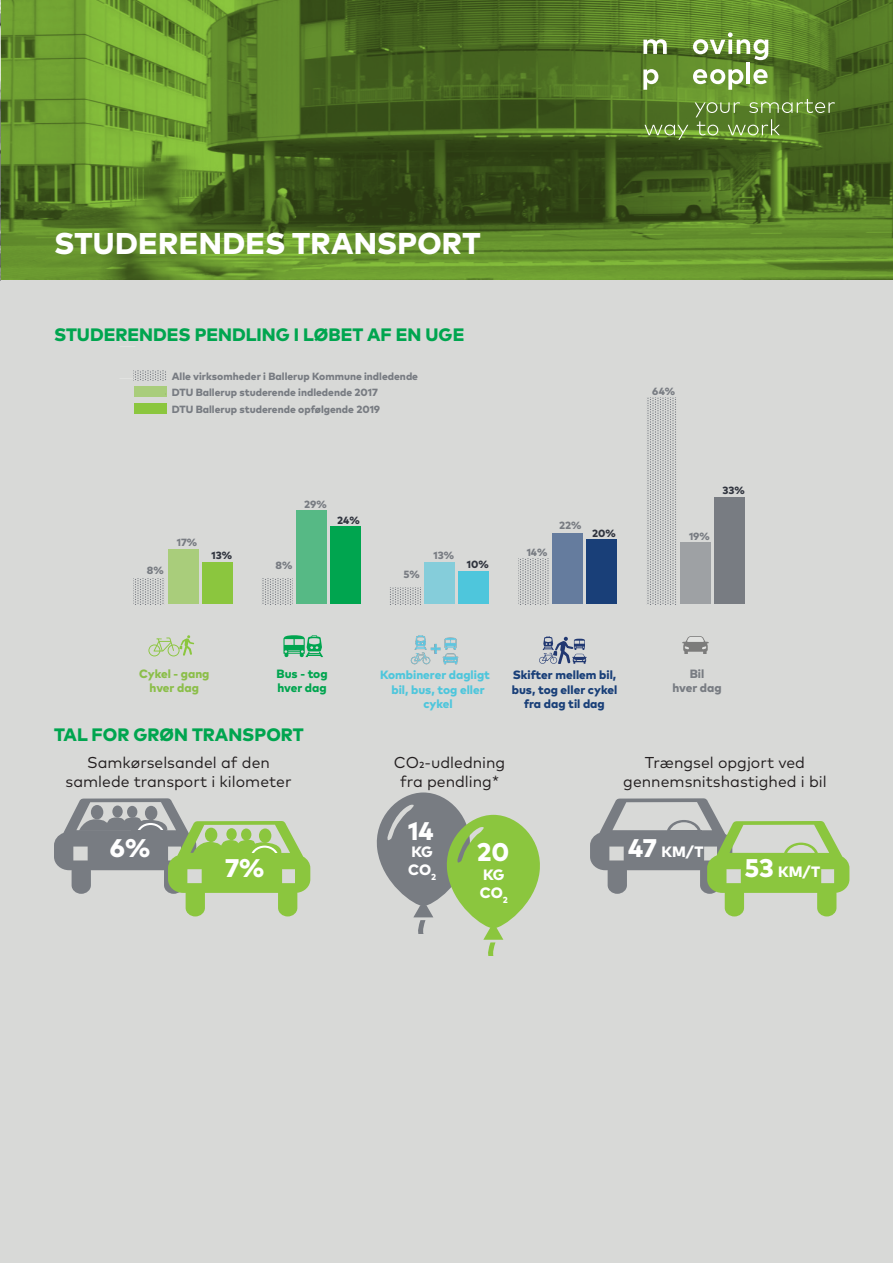
<style>
.page{position:relative;width:893px;height:1263px;background:#fff}
.page>*{position:absolute;margin:0;border:0;box-sizing:border-box;transform-origin:0 0}
.brød{font:800 30px "Mark Pro";letter-spacing:.01em;color:#fff}
.t1{font:800 25.5px "Mark Pro";color:#fff}
.t2{font:800 18px "Mark Pro";color:#00a54f}
.t3{font:15.75px/18.9px "Mark Pro";color:#231f20;text-align:center}
.t4{font:800 15px "Mark Pro";letter-spacing:-.02em;color:#fff}
.t5{font:800 12px/14.4px "Mark Pro";color:#193f78;text-align:center}
.t6{font:800 12px/14.4px "Mark Pro";color:#4ec6dc;text-align:center}
.t7{font:800 12px "Mark Pro";color:#8bbe49}
.t8{font:800 12px/14.4px "Mark Pro";color:#00a54f}
.t9{font:800 12px "Mark Pro";color:#787c82}
.t10{font:800 10.5px/15.9px "Mark Pro";color:#787c82}
.t11{font:800 10.5px "Mark Pro";color:#30343e}
</style>
<div class="page">
<svg style="left:1px;top:0;width:892px;height:281px;background:#557926"></svg>
<div style="left:0;top:281px;width:893px;height:982px;background:#d8d9d7"></div>
<hr style="left:0;top:0;width:1px;height:281px;background:#00a54f">
<svg style="left:644px;top:125px;width:44px;height:15px"></svg>
<svg style="left:695px;top:99px;width:140px;height:36px;background:#698c3e"></svg>
<svg style="left:643px;top:39px;width:24px;height:15px"></svg>
<svg style="left:693px;top:32px;width:75px;height:28px"></svg>
<svg style="left:643px;top:69px;width:15px;height:21px"></svg>
<svg style="left:693px;top:69px;width:50px;height:21px"></svg>
<hr style="left:746px;top:62px;width:4px;height:22px;background:#fff">
<svg style="left:753px;top:69px;width:15px;height:15px"></svg>
<svg style="left:682px;top:636px;width:27px;height:18px"></svg>
<svg style="left:148px;top:635px;width:46px;height:21px"></svg>
<svg style="left:283px;top:635px;width:40px;height:22px"></svg>
<svg style="left:539px;top:636px;width:48px;height:28px"></svg>
<img style="left:411px;top:635px;width:47px;height:30px">
<div style="left:202px;top:562px;width:31px;height:42px;background:#8bc63e"></div>
<div style="left:330px;top:527px;width:31px;height:77px;background:#00a54f"></div>
<div style="left:458px;top:572px;width:31px;height:32px;background:#4ec6dc"></div>
<div style="left:586px;top:540px;width:31px;height:64px;background:#193f78"></div>
<div style="left:714px;top:498px;width:31px;height:106px;background:#787c82"></div>
<div style="left:168px;top:549px;width:31px;height:55px;background:#a9cd7b"></div>
<div style="left:296px;top:511px;width:31px;height:93px;background:#56b985"></div>
<div style="left:424px;top:562px;width:31px;height:42px;background:#85cdda"></div>
<div style="left:552px;top:533px;width:31px;height:71px;background:#657c9e"></div>
<div style="left:680px;top:543px;width:31px;height:61px;background:#9ea1a4"></div>
<svg style="left:135px;top:578px;width:29px;height:26px"></svg>
<svg style="left:262px;top:578px;width:31px;height:26px"></svg>
<svg style="left:390px;top:588px;width:31px;height:16px"></svg>
<svg style="left:518px;top:559px;width:31px;height:45px"></svg>
<svg style="left:647px;top:398px;width:29px;height:206px"></svg>
<svg style="left:135px;top:370px;width:31px;height:11px"></svg>
<div style="left:134px;top:386px;width:32px;height:10px;background:#a9cd7b"></div>
<div style="left:134px;top:403px;width:32px;height:11px;background:#8bc63e"></div>
<svg style="left:54px;top:798px;width:256px;height:118px"></svg>
<svg style="left:251px;top:847px;width:27px;height:22px"></svg>
<div style="left:250px;top:845px;width:29px;height:25px;border:2px solid #fff;border-radius:50%"></div>
<div style="left:248px;top:853px;width:32px;height:21px;background:#8bc63e"></div>
<svg style="left:377px;top:792px;width:163px;height:163px"></svg>
<svg style="left:590px;top:798px;width:259px;height:118px"></svg>
<div style="left:787px;top:853px;width:32px;height:21px;background:#8bc63e"></div>
<p class="brød" style="left:54px;top:221px;width:428px">STUDERENDES TRANSPORT</p>
<p class="t2" style="left:54px;top:321px;width:412px">STUDERENDES PENDLING I LØBET AF EN UGE</p>
<p class="t10" style="left:172px;top:367px;width:248px">Alle virksomheder i Ballerup Kommune indledende<br>DTU Ballerup studerende indledende 2017</p>
<p class="t10" style="left:172px;top:401px;width:210px">DTU Ballerup studerende opfølgende 2019</p>
<p class="t10" style="left:147px;top:562px;width:18px">8%</p>
<p class="t10" style="left:177px;top:533px;width:22px">17%</p>
<p class="t11" style="left:211px;top:547px;width:22px">13%</p>
<p class="t10" style="left:304px;top:495px;width:24px">29%</p>
<p class="t11" style="left:337px;top:512px;width:24px">24%</p>
<p class="t10" style="left:276px;top:556px;width:18px">8%</p>
<p class="t10" style="left:403px;top:565px;width:18px">5%</p>
<p class="t10" style="left:434px;top:547px;width:22px">13%</p>
<p class="t10" style="left:527px;top:543px;width:22px">14%</p>
<p class="t11" style="left:467px;top:556px;width:23px">10%</p>
<p class="t10" style="left:559px;top:517px;width:24px">22%</p>
<p class="t11" style="left:592px;top:525px;width:25px">20%</p>
<p class="t10" style="left:652px;top:382px;width:24px">64%</p>
<p class="t11" style="left:722px;top:482px;width:24px">33%</p>
<p class="t10" style="left:689px;top:527px;width:22px">19%</p>
<p class="t7" style="left:139px;top:664px;width:72px">Cykel - gang</p>
<p class="t7" style="left:150px;top:679px;width:51px">hver dag</p>
<p class="t8" style="left:276px;top:665px;width:53px">Bus - tog hver dag</p>
<p class="t5" style="left:512px;top:667px;width:107px">Skifter mellem bil, bus, tog eller cykel fra dag til dag</p>
<p class="t6" style="left:380px;top:667px;width:111px">Kombinerer dagligt bil, bus, tog eller cykel</p>
<p class="t9" style="left:690px;top:664px;width:16px">Bil</p>
<p class="t9" style="left:672px;top:679px;width:51px">hver dag</p>
<p class="t2" style="left:54px;top:720px;width:251px">TAL FOR GRØN TRANSPORT</p>
<p class="t3" style="left:66px;top:752px;width:227px">Samkørselsandel af den samlede transport i kilometer</p>
<p class="t3" style="left:394px;top:752px;width:113px">CO2-udledning</p>
<p class="t3" style="left:400px;top:771px;width:100px">fra pendling*</p>
<p class="t3" style="left:623px;top:752px;width:205px">Trængsel opgjort ved gennemsnitshastighed i bil</p>
<p class="t1" style="left:110px;top:828px;width:42px">6%</p>
<p class="t1" style="left:225px;top:849px;width:41px">7%</p>
<p class="t1" style="left:408px;top:811px;width:27px">14</p>
<p class="t4" style="left:412px;top:840px;width:23px">KG</p>
<p class="t1" style="left:477px;top:832px;width:34px">20</p>
<p class="t4" style="left:408px;top:858px;width:29px">CO<sub>2</sub></p>
<p class="t4" style="left:483px;top:863px;width:23px">KG</p>
<p class="t4" style="left:480px;top:881px;width:29px">CO<sub>2</sub></p>
<p class="t1" style="left:628px;top:828px;width:30px">47</p>
<p class="t4" style="left:661px;top:840px;width:44px">KM/T</p>
<p class="t1" style="left:744px;top:849px;width:31px">53</p>
<p class="t4" style="left:778px;top:860px;width:44px">KM/T</p>
</div>
